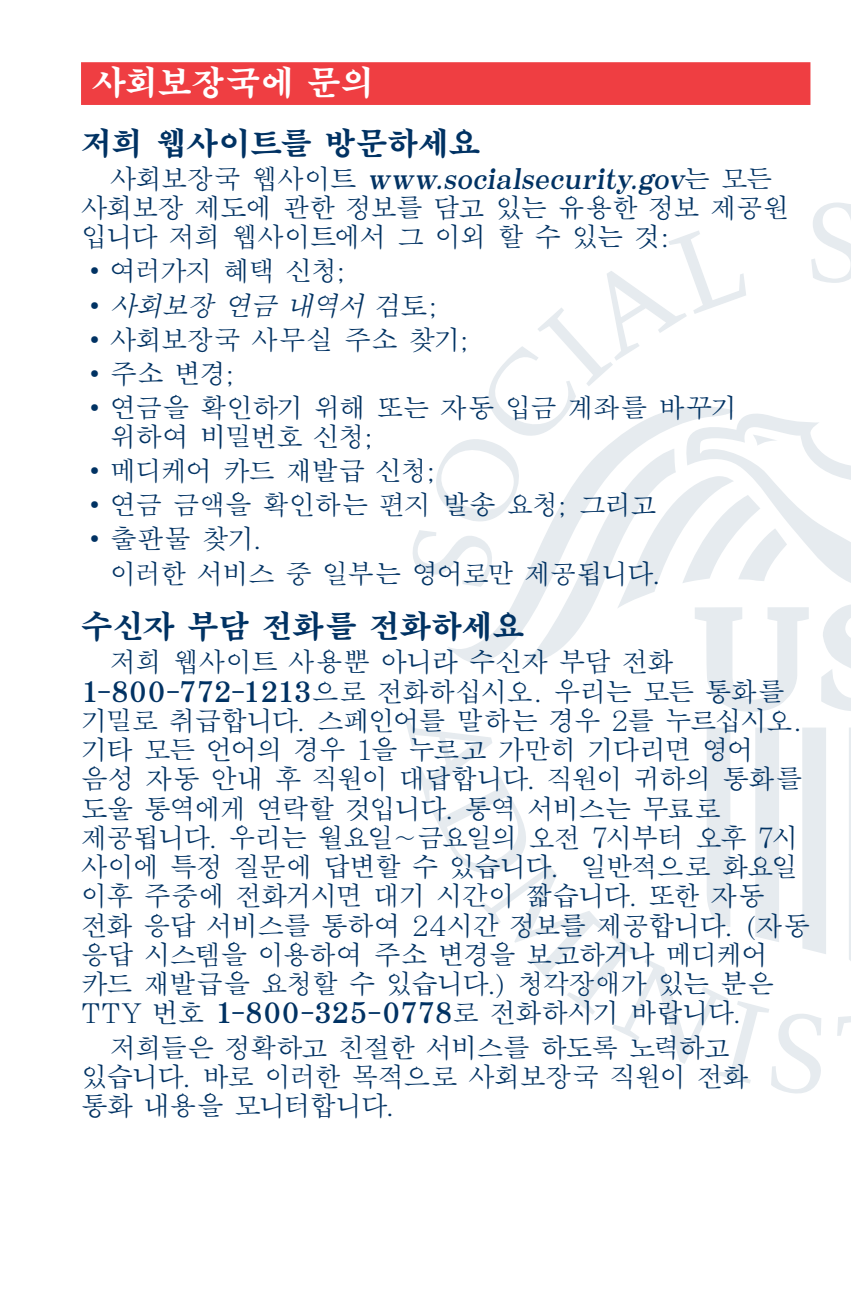
<style>
.page{position:relative;width:851px;height:1296px;background:#fff}
.page>*{position:absolute;margin:0;border:0;box-sizing:border-box;transform-origin:0 0}
.H1-CSS{font:700 33.75px "SM Myungjo Std";letter-spacing:-.015em;color:#fff}
.H2{font:700 31.5px "SM Myungjo Std";letter-spacing:-.015em;color:#003263}
.Paragraph{font:500 27px/29.2px "SM Myungjo Std";letter-spacing:-.06em;color:#003263}
.Paragraph-2{font:500 27px "SM Myungjo Std";letter-spacing:-.02em;color:#003263}
.t1{font:italic 500 27px "SM Myungjo Std";color:#003263}
.s1{font-weight:700}
.s2{font-style:normal}
</style>
<div class="page">
<svg style="left:837px;top:1016px;width:13px;height:20px"></svg>
<svg style="left:849px;top:728px;width:1px;height:232px"></svg>
<svg style="left:413px;top:203px;width:437px;height:509px"></svg>
<svg style="left:405px;top:719px;width:421px;height:375px"></svg>
<div style="left:81px;top:62px;width:729px;height:43px;background:#ef3e42"></div>
<h1 class="H1-CSS" style="left:92px;top:63px;width:283px">사회보장국에 문의</h1>
<p class="H2" style="left:81px;top:125px;width:401px">저희 웹사이트를 방문하세요</p>
<p class="Paragraph" style="left:81px;top:165px;width:710px;text-indent:29px">사회 보 장 국 웹 사 이 트 <span class="s1">www.socialsecurity.gov</span>는 모든 사회보장 제도에 관한 정보를 담고 있는 유용한 정보 제공원 입니다 저희 웹사이트에서 그 이외 할 수 있는 것:</p>
<p class="Paragraph" style="left:81px;top:257px;width:268px">•여러가지 혜택 신청;</p>
<p class="t1" style="left:81px;top:290px;width:360px"><span class="s2">•</span> 사회보장 연금 내역서 <span class="s2">검 토 ;</span></p>
<p class="Paragraph-2" style="left:81px;top:324px;width:391px">•사회보장국 사무실 주소 찾기;</p>
<p class="Paragraph" style="left:81px;top:360px;width:157px">•주소 변경;</p>
<p class="Paragraph" style="left:110px;top:394px;width:629px;text-indent:-29px">•연금을 확인하기 위해 또는 자동 입금 계좌를 바꾸기 위하여 비밀번호 신청;</p>
<p class="Paragraph" style="left:81px;top:457px;width:358px">•메디케어 카드 재발급 신청;</p>
<p class="Paragraph" style="left:81px;top:491px;width:577px">•연금 금액을 확인하는 편지 발송 요청; 그리고</p>
<p class="Paragraph" style="left:81px;top:525px;width:183px">•출판물 찾기.</p>
<p class="Paragraph" style="left:110px;top:560px;width:553px">이러한 서비스 중 일부는 영어로만 제공됩니다.</p>
<p class="H2" style="left:81px;top:609px;width:445px">수신자 부담 전화를 전화하세요</p>
<p class="Paragraph" style="left:81px;top:649px;width:730px;text-indent:29px">저희 웹사이트 사용뿐 아니라 수신자 부담 전화<br><span class="s1">1-800-772-1213</span>으로 전화하십시오. 우리는 모든 통화를 기밀로 취급합니다. 스페인어를 말하는 경우 2를 누르십시오. 기타 모든 언어의 경우 1을 누르고 가만히 기다리면 영어 음성 자동 안내 후 직원이 대답합니다. 직원이 귀하의 통화를 도울 통역에게 연락할 것입니다. 통역 서비스는 무료로 제공됩니다. 우리는 월요일~금요일의 오전 7시부터 오후 7시 사이에 특정 질문에 답변할 수 있습니다. 일반적으로 화요일 이후 주중에 전화거시면 대기 시간이 짧습니다. 또한 자동 전화 응답 서비스를 통하여 24시간 정보를 제공합니다. (자동 응답 시스템을 이용하여 주소 변경을 보고하거나 메디케어 카드 재발급을 요청할 수 있습니다.) 청각장애가 있는 분은<br>TTY 번호 <span class="s1">1-800-325-0778</span>로 전화하시기 바랍니다.</p>
<p class="Paragraph" style="left:81px;top:1034px;width:669px;text-indent:29px">저희들은 정확하고 친절한 서비스를 하도록 노력하고 있습니다. 바로 이러한 목적으로 사회보장국 직원이 전화 통화 내용을 모니터합니다.</p>
</div>
